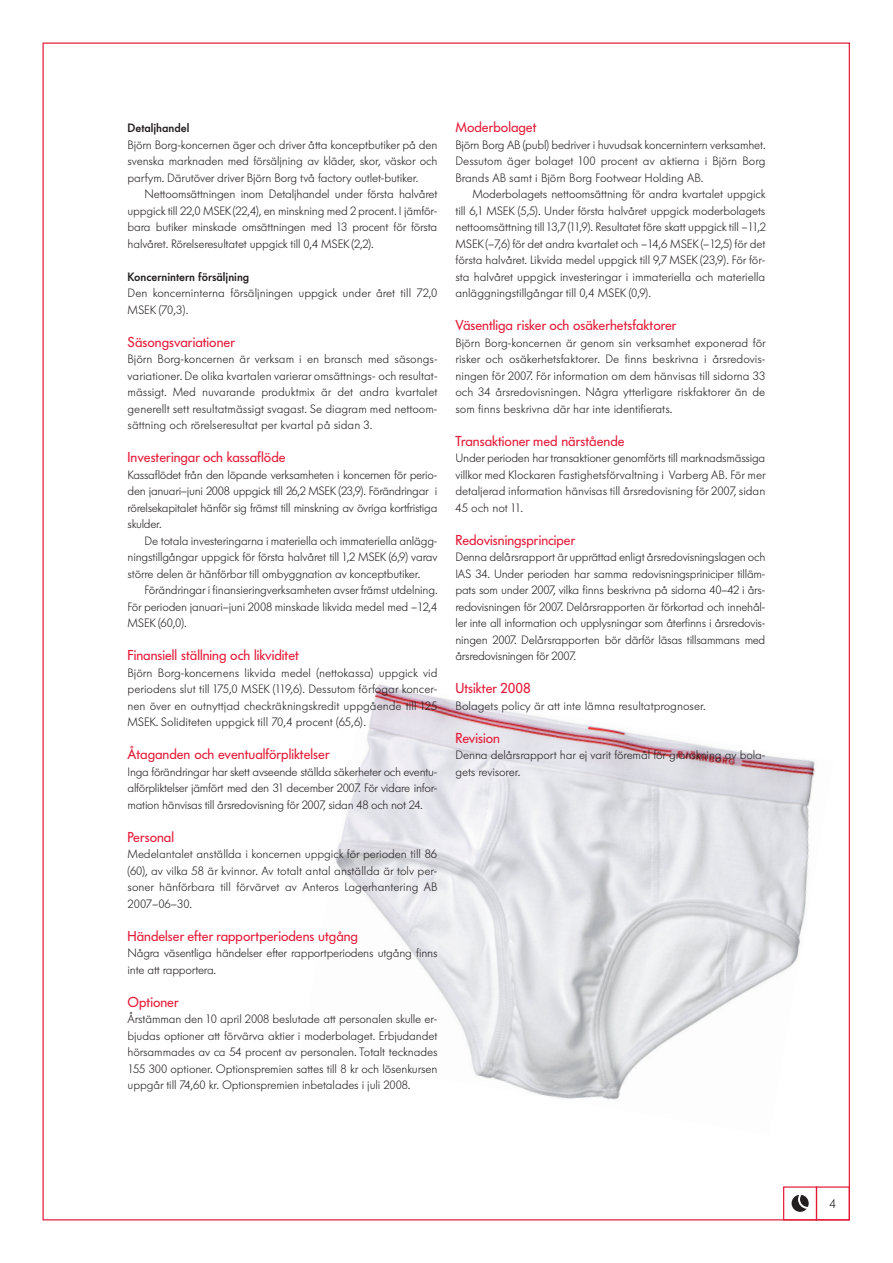
<style>
.page{position:relative;width:893px;height:1263px;background:#fff}
.page>*{position:absolute;margin:0;border:0;box-sizing:border-box;transform-origin:0 0}
.t1{font:14.25px "Futura Serie BQ";color:#e51836}
.t2{font:300 12px/16.5px "Futura Serie BQ";letter-spacing:-.01em;color:#231f20;text-align:justify}
.t3{font:500 12px "Futura Serie BQ";color:#231f20}
</style>
<div class="page">
<div style="left:783px;top:1186px;width:34px;height:34px;border:1px solid #e51836"></div>
<svg style="left:792px;top:1195px;width:17px;height:17px"></svg>
<img style="left:335px;top:684px;width:480px;height:416px">
<p class="t3" style="left:128px;top:121px;width:63px">Detaljhandel</p>
<p class="t2" style="left:128px;top:136px;width:311px">Björn Borg-koncernen äger och driver åtta konceptbutiker på den svenska marknaden med försäljning av kläder, skor, väskor och parfym. Därutöver driver Björn Borg två factory outlet-butiker.</p>
<p class="t2" style="left:127px;top:186px;width:311px;text-indent:17px">Nettoomsättningen inom Detaljhandel under första halvåret uppgick till 22,0 MSEK(22,4), en minskning med 2 procent. I jämför&shy;bara butiker minskade omsättningen med 1 3 procent för första halvåret. Rörelseresultatet uppgick till 0,4 MSEK (2,2).</p>
<p class="t3" style="left:128px;top:269px;width:123px">Koncernintern försäljning</p>
<p class="t2" style="left:128px;top:285px;width:311px">Den koncerninterna försäljningen uppgick under året till 72,0<br>MSEK (70,3).</p>
<p class="t1" style="left:128px;top:333px;width:109px">Säsongsvariationer</p>
<p class="t2" style="left:128px;top:351px;width:311px">Björn Borg-koncernen är verksam i en bransch med säsongs&shy;variationer. De olika kvartalen varierar omsättnings- och resultat&shy;mässigt. Med nuvarande produktmix är det andra kvartalet generellt sett resultatmässigt svagast. Se diagram med nettoom&shy;sättning och rörelseresultat per kvartal på sidan 3.</p>
<p class="t1" style="left:128px;top:449px;width:160px">Investeringar och kassaflöde</p>
<p class="t2" style="left:128px;top:466px;width:311px">Kassaflödet från den löpande verksamheten i koncernen för perio&shy;den januari–juni 2008 uppgick till 26,2 MSEK (23,9). Förändringar i rörelsekapitalet hänför sig främst till minskning av övriga kortfristiga skulder.</p>
<p class="t2" style="left:128px;top:532px;width:311px;text-indent:17px">De totala investeringarna i materiella och immateriella anlägg&shy;ningstillgångar uppgick för första halvåret till 1 ,2 MSEK (6,9) varav större delen är hänförbar till ombyggnation av konceptbutiker.</p>
<p class="t2" style="left:128px;top:582px;width:311px;text-indent:17px">Förändringar i finansieringverksamheten avser främst utdelning.<br>För perioden januari–juni 2008 minskade likvida medel med –1 2,4<br>MSEK (60,0).</p>
<p class="t1" style="left:128px;top:647px;width:173px">Finansiell ställning och likviditet</p>
<p class="t2" style="left:128px;top:664px;width:311px">Björn Borg-koncernens likvida medel (nettokassa) uppgick vid periodens slut till 1 75,0 MSEK (11 9,6). Dessutom förfogar koncer&shy;nen över en outnyttjad checkräkningskredit uppgående till 1 25<br>MSEK. Soliditeten uppgick till 70,4 procent (65,6).</p>
<p class="t1" style="left:128px;top:746px;width:204px">Åtaganden och eventualförpliktelser</p>
<p class="t2" style="left:128px;top:763px;width:311px">Inga förändringar har skett avseende ställda säkerheter och eventu&shy;alförpliktelser jämfört med den 31 december 2007. För vidare infor&shy;mation hänvisas till årsredovisning för 2007, sidan 48 och not 24.</p>
<p class="t1" style="left:128px;top:828px;width:48px">Personal</p>
<p class="t2" style="left:128px;top:846px;width:311px">Medelantalet anställda i koncernen uppgick för perioden till 86 (60), av vilka 58 är kvinnor. Av totalt antal anställda är tolv per&shy;soner hänförbara till förvärvet av Anteros Lagerhantering AB 2007–06–30.</p>
<p class="t1" style="left:128px;top:927px;width:232px">Händelser efter rapportperiodens utgång</p>
<p class="t2" style="left:128px;top:945px;width:311px">Några väsentliga händelser efter rapportperiodens utgång finns inte att rapportera.</p>
<p class="t1" style="left:128px;top:993px;width:53px">Optioner</p>
<p class="t2" style="left:128px;top:1011px;width:311px">Årstämman den 1 0 april 2008 beslutade att personalen skulle er&shy;bjudas optioner att förvärva aktier i moderbolaget. Erbjudandet hörsammades av ca 54 procent av personalen. Totalt tecknades 1 55 300 optioner. Optionspremien sattes till 8 kr och lösenkursen uppgår till 74,60 kr. Optionspremien inbetalades i juli 2008.</p>
<p class="t1" style="left:455px;top:119px;width:82px">Moderbolaget</p>
<p class="t2" style="left:455px;top:136px;width:311px">Björn Borg AB (publ) bedriver i huvudsak koncernintern verksamhet.<br>Dessutom äger bolaget 1 00 procent av aktierna i Björn Borg Brands AB samt i Björn Borg Footwear Holding AB.</p>
<p class="t2" style="left:455px;top:186px;width:312px;text-indent:17px">Moderbolagets nettoomsättning för andra kvartalet upp-gick till 6,1 MSEK (5,5). Under första halvåret uppgick moderbolagets nettoomsättning till 1 3,7(11 ,9). Resultatet före skatt uppgick till –11 ,2<br>MSEK (–7,6) för det andra kvartalet och –14,6 MSEK (–1 2,5) för det första halvåret. Likvida medel uppgick till 9,7 MSEK (23,9). För för&shy;sta halvåret uppgick- investeringar i immateriella och materiella anläggningstillgångar till 0,4 MSEK (0,9).</p>
<p class="t1" style="left:455px;top:317px;width:223px">Väsentliga risker och osäkerhetsfaktorer</p>
<p class="t2" style="left:455px;top:334px;width:312px">Björn Borg-koncernen är genom sin verksamhet exponerad för risker och osäkerhetsfaktorer. De finns beskrivna i årsredovis&shy;ningen för 2007. För information om dem hänvisas till sidorna 33 och 34 årsredovisningen. Några ytterligare riskfaktorer än de som finns beskrivna där har inte identifierats.</p>
<p class="t1" style="left:455px;top:432px;width:171px">Transaktioner med närstående</p>
<p class="t2" style="left:455px;top:450px;width:312px">Under perioden har transaktioner genomförts till marknadsmässiga villkor med Klockaren Fastighetsförvaltning i Varberg AB. För mer detaljerad information hänvisas till årsredovisning för 2007, sidan 45 och not 11 .</p>
<p class="t1" style="left:455px;top:531px;width:122px">Redovisningsprinciper</p>
<p class="t2" style="left:455px;top:549px;width:311px">Denna delårsrapport är upprättad enligt årsredovisningslagen och IAS 34. Under perioden har samma redovisningspriniciper tilläm&shy;pats som under 2007, vilka finns beskrivna på sidorna 40–42 i års&shy;redovisningen för 2007. Delårsrapporten är förkortad och innehål&shy;ler inte all information och upplysningar som återfinns i årsredovis&shy;ningen 2007. Delårsrapporten bör därför läsas tillsammans med årsredovisningen för 2007.</p>
<p class="t1" style="left:455px;top:680px;width:77px">Utsikter 2008</p>
<p class="t2" style="left:455px;top:697px;width:252px">Bolagets policy är att inte lämna resultatprognoser.</p>
<p class="t1" style="left:455px;top:729px;width:46px">Revision</p>
<p class="t2" style="left:455px;top:747px;width:311px">Denna delårsrapport har ej varit föremål för granskning av bola&shy;gets revisorer.</p>
</div>
